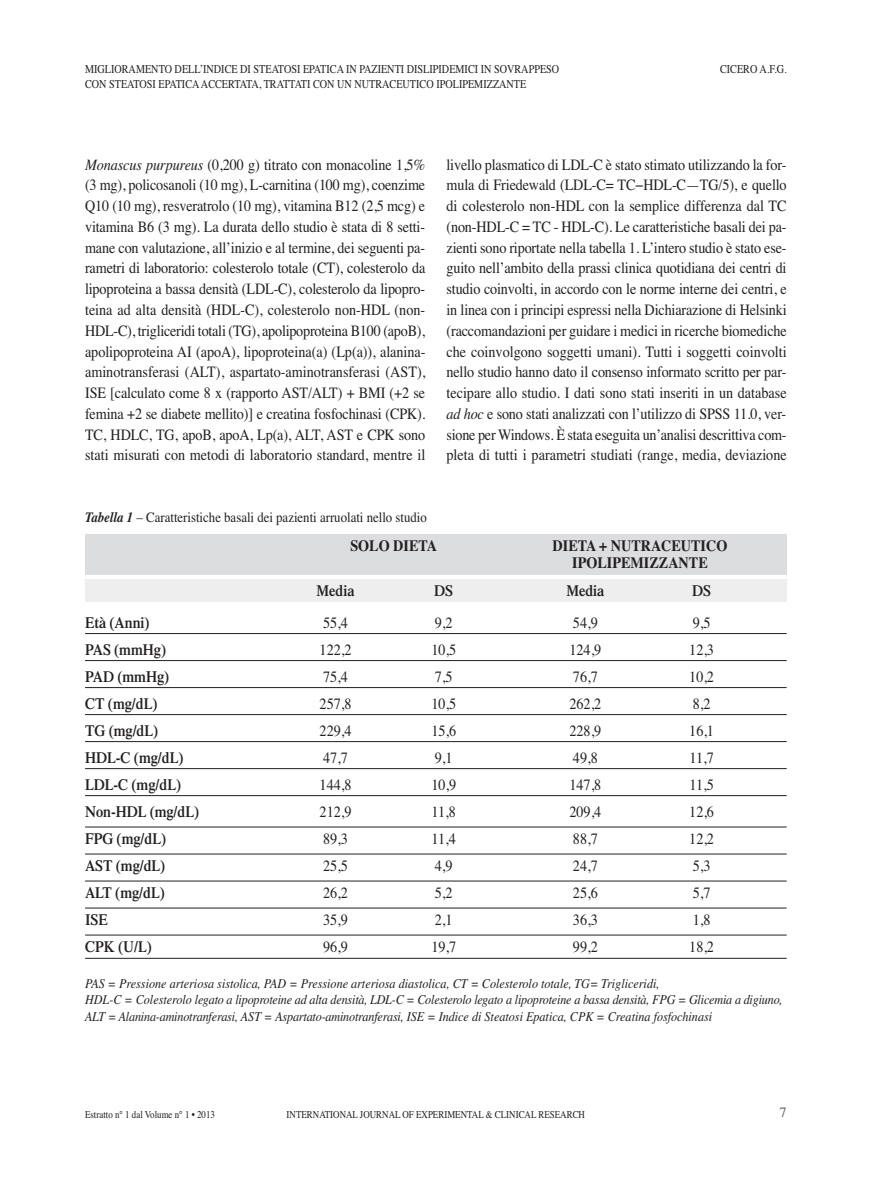
<style>
.page{position:relative;width:893px;height:1191px;background:#fff}
.page>*{position:absolute;margin:0;border:0;box-sizing:border-box;transform-origin:0 0}
.t1{font:15.75px/20.7px "Times";color:#231f20;text-align:justify;scale:.9 1}
.t2{font:600 15.75px "Times LT Std";color:#231f20;scale:.9 1}
.t3{font:700 15.75px/16.5px "Times";color:#231f20;text-align:center;scale:.9 1}
.t4{font:14.25px "Times";color:#231f20;scale:.9 1}
.t5{font:14.25px "Times";color:#57585a}
.t6{font:italic 13.5px/16.5px "Times LT Std";letter-spacing:-.015em;color:#231f20;scale:.9 1}
.t7{font:12px "Times";color:#231f20;scale:.85 1}
.t8{font:10.5px "Times";color:#231f20;scale:.85 1}
.s1{font-style:italic}
.s2{font-family:"Times LT Std";font-weight:700;font-style:italic}
</style>
<div class="page">
<div style="left:85px;top:534px;width:702px;height:40px;background:#dcdddf"></div>
<div style="left:85px;top:579px;width:702px;height:23px;background:#eeeeef"></div>
<hr style="left:85px;top:633px;width:702px;height:1px;background:#231f20">
<hr style="left:85px;top:660px;width:702px;height:1px;background:#231f20">
<hr style="left:85px;top:687px;width:702px;height:1px;background:#231f20">
<hr style="left:85px;top:714px;width:702px;height:1px;background:#231f20">
<hr style="left:85px;top:741px;width:702px;height:1px;background:#231f20">
<hr style="left:85px;top:768px;width:702px;height:1px;background:#231f20">
<hr style="left:85px;top:795px;width:702px;height:1px;background:#231f20">
<hr style="left:85px;top:826px;width:702px;height:1px;background:#231f20">
<hr style="left:85px;top:853px;width:702px;height:1px;background:#231f20">
<hr style="left:85px;top:880px;width:702px;height:1px;background:#231f20">
<hr style="left:85px;top:907px;width:702px;height:1px;background:#231f20">
<hr style="left:85px;top:934px;width:702px;height:1px;background:#231f20">
<hr style="left:85px;top:958px;width:702px;height:1px;background:#231f20">
<p class="t7" style="left:85px;top:62px;width:559px">MIGLIORAMENTO DELL’INDICE DI STEATOSI EPATICA IN PAZIENTI DISLIPIDEMICI IN SOVRAPPESO</p>
<p class="t7" style="left:720px;top:62px;width:80px">CICERO A.F.G.</p>
<p class="t7" style="left:85px;top:77px;width:521px">CON STEATOSI EPATICA ACCERTATA, TRATTATI CON UN NUTRACEUTICO IPOLIPEMIZZANTE</p>
<p class="t1" style="left:85px;top:154px;width:380px"><span class="s1">Monascus purpureus</span> (0,200 g) titrato con monacoline 1,5% (3 mg), policosanoli (10 mg), L-carnitina (100 mg), coenzime Q10 (10 mg), resveratrolo (10 mg), vitamina B12 (2,5 mcg) e vitamina B6 (3 mg). La durata dello studio è stata di 8 setti&shy;mane con valutazione, all’inizio e al termine, dei seguenti pa&shy;rametri di laboratorio: colesterolo totale (CT), colesterolo da lipoproteina a bassa densità (LDL-C), colesterolo da lipopro&shy;teina ad alta densità (HDL-C), colesterolo non-HDL (non-HDL-C), trigliceridi totali (TG), apolipoproteina B100 (apoB), apolipoproteina AI (apoA), lipoproteina(a) (Lp(a)), alanina&shy;aminotransferasi (ALT), aspartato-aminotransferasi (AST), ISE [calculato come 8 x (rapporto AST/ALT) + BMI (+2 se femina +2 se diabete mellito)] e creatina fosfochinasi (CPK).<br>TC, HDLC, TG, apoB, apoA, Lp(a), ALT, AST e CPK sono stati misurati con metodi di laboratorio standard, mentre il</p>
<p class="t4" style="left:85px;top:509px;width:381px"><span class="s2">Tabella 1</span> – Caratteristiche basali dei pazienti arruolati nello studio</p>
<p class="t1" style="left:446px;top:154px;width:380px">livello plasmatico di LDL-C è stato stimato utilizzando la for&shy;mula di Friedewald (LDL-C= TC−HDL-C—TG/5), e quello di colesterolo non-HDL con la semplice differenza dal TC (non-HDL-C = TC - HDL-C). Le caratteristiche basali dei pa&shy;zienti sono riportate nella tabella 1. L’intero studio è stato ese&shy;guito nell’ambito della prassi clinica quotidiana dei centri di studio coinvolti, in accordo con le norme interne dei centri, e in linea con i principi espressi nella Dichiarazione di Helsinki (raccomandazioni per guidare i medici in ricerche biomediche che coinvolgono soggetti umani). Tutti i soggetti coinvolti nello studio hanno dato il consenso informato scritto per par&shy;tecipare allo studio. I dati sono stati inseriti in un database <span class="s1">ad hoc</span> e sono stati analizzati con l’utilizzo di SPSS 11.0, ver&shy;sione per Windows. È stata eseguita un’analisi descrittiva com&shy;pleta di tutti i parametri studiati (range, media, deviazione</p>
<p class="t3" style="left:350px;top:537px;width:98px">SOLO DIETA</p>
<p class="t3" style="left:553px;top:537px;width:196px">DIETA + NUTRACEUTICO<br>IPOLIPEMIZZANTE</p>
<p class="t2" style="left:317px;top:584px;width:44px">Media</p>
<p class="t2" style="left:434px;top:584px;width:23px">DS</p>
<p class="t2" style="left:566px;top:584px;width:44px">Media</p>
<p class="t2" style="left:692px;top:584px;width:23px">DS</p>
<p class="t2" style="left:85px;top:616px;width:73px">Età (Anni)</p>
<p class="t1" style="left:323px;top:612px;width:29px">55,4</p>
<p class="t1" style="left:435px;top:612px;width:21px">9,2</p>
<p class="t1" style="left:573px;top:612px;width:29px">54,9</p>
<p class="t1" style="left:693px;top:612px;width:21px">9,5</p>
<p class="t2" style="left:85px;top:643px;width:91px">PAS (mmHg)</p>
<p class="t1" style="left:320px;top:639px;width:37px">122,2</p>
<p class="t1" style="left:431px;top:639px;width:29px">10,5</p>
<p class="t1" style="left:569px;top:639px;width:37px">124,9</p>
<p class="t1" style="left:689px;top:639px;width:29px">12,3</p>
<p class="t2" style="left:85px;top:670px;width:95px">PAD (mmHg)</p>
<p class="t1" style="left:323px;top:666px;width:29px">75,4</p>
<p class="t1" style="left:435px;top:666px;width:21px">7,5</p>
<p class="t1" style="left:573px;top:666px;width:29px">76,7</p>
<p class="t1" style="left:689px;top:666px;width:29px">10,2</p>
<p class="t2" style="left:85px;top:697px;width:82px">CT (mg/dL)</p>
<p class="t1" style="left:320px;top:693px;width:37px">257,8</p>
<p class="t1" style="left:431px;top:693px;width:29px">10,5</p>
<p class="t1" style="left:569px;top:693px;width:37px">262,2</p>
<p class="t1" style="left:693px;top:693px;width:21px">8,2</p>
<p class="t2" style="left:85px;top:724px;width:82px">TG (mg/dL)</p>
<p class="t1" style="left:320px;top:720px;width:37px">229,4</p>
<p class="t1" style="left:431px;top:720px;width:29px">15,6</p>
<p class="t1" style="left:569px;top:720px;width:37px">228,9</p>
<p class="t1" style="left:689px;top:720px;width:29px">16,1</p>
<p class="t2" style="left:85px;top:751px;width:110px">HDL-C (mg/dL)</p>
<p class="t1" style="left:323px;top:747px;width:29px">47,7</p>
<p class="t1" style="left:435px;top:747px;width:21px">9,1</p>
<p class="t1" style="left:573px;top:747px;width:29px">49,8</p>
<p class="t1" style="left:689px;top:747px;width:28px">11,7</p>
<p class="t2" style="left:85px;top:778px;width:108px">LDL-C (mg/dL)</p>
<p class="t1" style="left:320px;top:774px;width:37px">144,8</p>
<p class="t1" style="left:431px;top:774px;width:29px">10,9</p>
<p class="t1" style="left:569px;top:774px;width:37px">147,8</p>
<p class="t1" style="left:689px;top:774px;width:28px">11,5</p>
<p class="t2" style="left:85px;top:805px;width:128px">Non-HDL (mg/dL)</p>
<p class="t1" style="left:320px;top:801px;width:37px">212,9</p>
<p class="t1" style="left:432px;top:801px;width:28px">11,8</p>
<p class="t1" style="left:569px;top:801px;width:37px">209,4</p>
<p class="t1" style="left:689px;top:801px;width:29px">12,6</p>
<p class="t2" style="left:85px;top:832px;width:91px">FPG (mg/dL)</p>
<p class="t1" style="left:323px;top:828px;width:29px">89,3</p>
<p class="t1" style="left:432px;top:828px;width:28px">11,4</p>
<p class="t1" style="left:573px;top:828px;width:29px">88,7</p>
<p class="t1" style="left:689px;top:828px;width:29px">12,2</p>
<p class="t2" style="left:85px;top:859px;width:90px">AST (mg/dL)</p>
<p class="t1" style="left:323px;top:855px;width:29px">25,5</p>
<p class="t1" style="left:435px;top:855px;width:21px">4,9</p>
<p class="t1" style="left:573px;top:855px;width:29px">24,7</p>
<p class="t1" style="left:693px;top:855px;width:21px">5,3</p>
<p class="t2" style="left:85px;top:886px;width:90px">ALT (mg/dL)</p>
<p class="t1" style="left:323px;top:882px;width:29px">26,2</p>
<p class="t1" style="left:435px;top:882px;width:21px">5,2</p>
<p class="t1" style="left:573px;top:882px;width:29px">25,6</p>
<p class="t1" style="left:693px;top:882px;width:21px">5,7</p>
<p class="t2" style="left:85px;top:913px;width:27px">ISE</p>
<p class="t1" style="left:323px;top:909px;width:29px">35,9</p>
<p class="t1" style="left:435px;top:909px;width:21px">2,1</p>
<p class="t1" style="left:573px;top:909px;width:29px">36,3</p>
<p class="t1" style="left:693px;top:909px;width:21px">1,8</p>
<p class="t2" style="left:85px;top:940px;width:75px">CPK (U/L)</p>
<p class="t1" style="left:323px;top:936px;width:29px">96,9</p>
<p class="t1" style="left:431px;top:936px;width:29px">19,7</p>
<p class="t1" style="left:573px;top:936px;width:29px">99,2</p>
<p class="t1" style="left:689px;top:936px;width:29px">18,2</p>
<p class="t6" style="left:85px;top:976px;width:777px">PAS = Pressione arteriosa sistolica, PAD = Pressione arteriosa diastolica, CT = Colesterolo totale, TG= Trigliceridi,<br>HDL-C = Colesterolo legato a lipoproteine ad alta densità, LDL-C = Colesterolo legato a lipoproteine a bassa densità, FPG = Glicemia a digiuno,<br>ALT = Alanina-aminotranferasi, AST = Aspartato-aminotranferasi, ISE = Indice di Steatosi Epatica, CPK = Creatina fosfochinasi</p>
<p class="t8" style="left:85px;top:1108px;width:154px">Estratto n° 1 dal Volume n° 1 • 2013</p>
<p class="t5" style="left:779px;top:1103px;width:9px">7</p>
<p class="t8" style="left:287px;top:1108px;width:353px">INTERNATIONAL JOURNAL OF EXPERIMENTAL &amp; CLINICAL RESEARCH</p>
</div>
